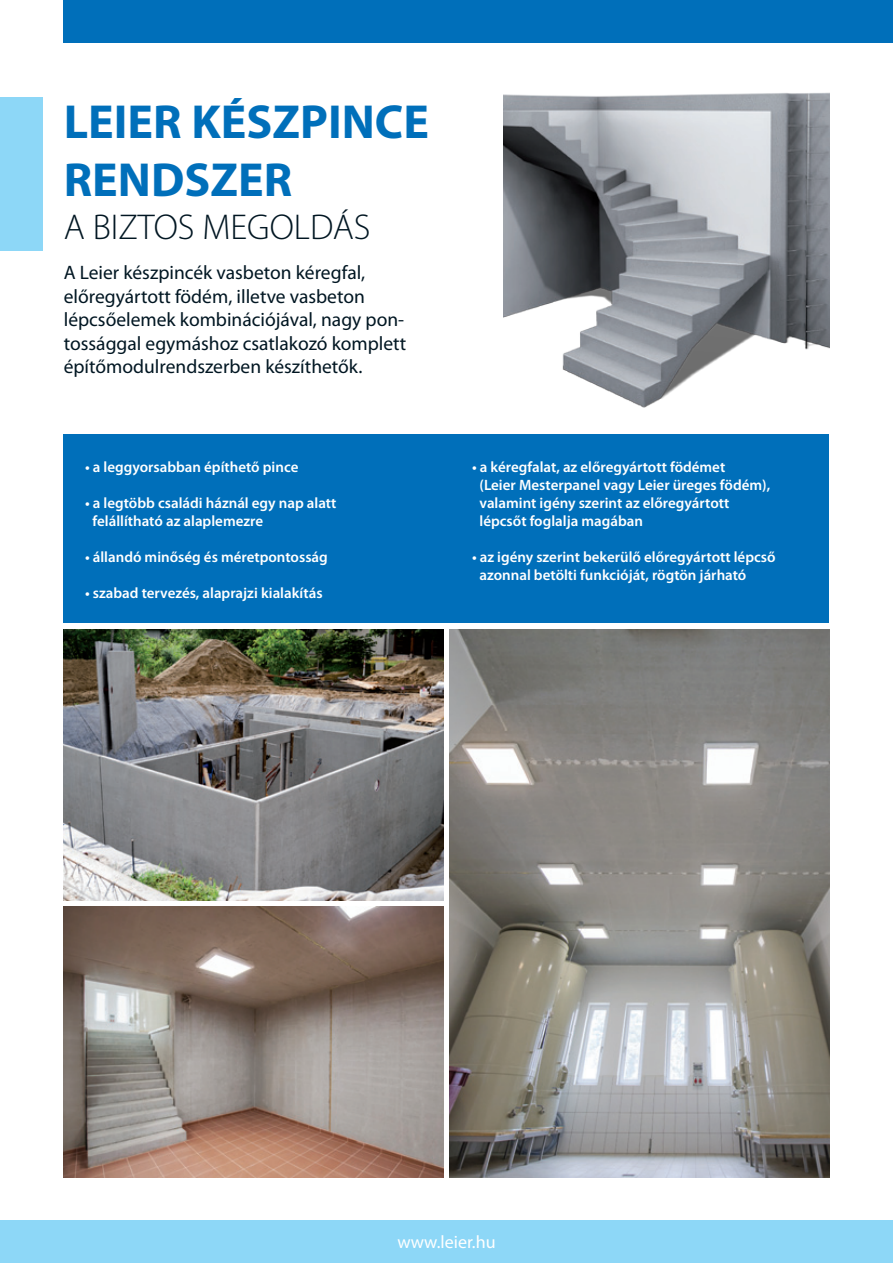
<style>
.page{position:relative;width:893px;height:1263px;background:#fff}
.page>*{position:absolute;margin:0;border:0;box-sizing:border-box;transform-origin:0 0}
.t1{font:700 48px/57.6px "Myriad Pro";color:#006fba}
.t2{font:300 36px "Myriad Pro";color:#011622}
.t3{font:19.5px/23.4px "Myriad Pro";color:#011622}
.t4{font:18px "Myriad Pro";color:#fff}
.t5{font:600 15px/18px "Myriad Pro";color:#fff}
</style>
<div class="page">
<div style="left:0;top:1220px;width:893px;height:43px;background:#8dd7f7"></div>
<img style="left:450px;top:629px;width:379px;height:549px">
<img style="left:504px;top:92px;width:325px;height:316px">
<img style="left:64px;top:907px;width:379px;height:271px">
<div style="left:64px;top:435px;width:765px;height:188px;background:#006fba"></div>
<div style="left:0;top:98px;width:43px;height:153px;background:#8dd7f7"></div>
<div style="left:64px;top:0;width:829px;height:43px;background:#006fba"></div>
<img style="left:64px;top:629px;width:379px;height:271px">
<h1 class="t1" style="left:64px;top:92px;width:367px">LEIER KÉSZPINCE<br>RENDSZER</h1>
<h2 class="t2" style="left:64px;top:207px;width:308px">A BIZTOS MEGOLDÁS</h2>
<h3 class="t3" style="left:64px;top:261px;width:344px">A Leier készpincék vasbeton kéregfal, előregyártott födém, illetve vasbeton lépcsőelemek kombinációjával, nagy pon&shy;tossággal egymáshoz csatlakozó komplett építőmodulrendszerben készíthetők.</h3>
<p class="t5" style="left:85px;top:457px;width:215px">• a leggyorsabban építhető pince</p>
<p class="t5" style="left:93px;top:493px;width:245px;text-indent:-8px">• a legtöbb családi háznál egy nap alatt felállítható az alaplemezre</p>
<p class="t5" style="left:85px;top:547px;width:244px">• állandó minőség és méretpontosság</p>
<p class="t5" style="left:85px;top:583px;width:239px">• szabad tervezés, alaprajzi kialakítás</p>
<p class="t5" style="left:479px;top:457px;width:292px;text-indent:-8px">• a kéregfalat, az előregyártott födémet<br>(Leier Mesterpanel vagy Leier üreges födém), valamint igény szerint az előregyártott lépcsőt foglalja magában</p>
<p class="t5" style="left:479px;top:547px;width:298px;text-indent:-8px">• az igény szerint bekerülő előregyártott lépcső azonnal betölti funkcióját, rögtön járható</p>
<p class="t4" style="left:397px;top:1231px;width:100px">www.leier.hu</p>
</div>
